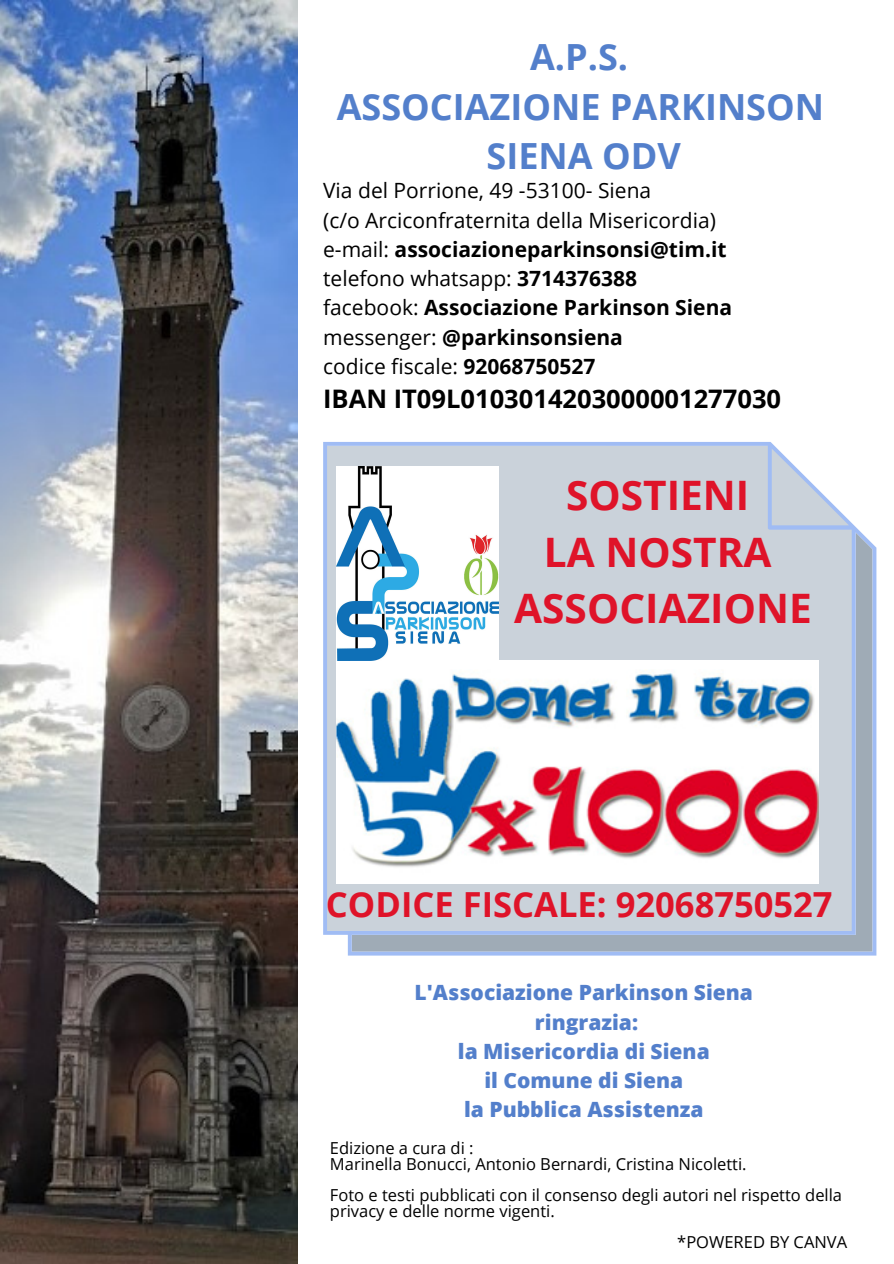
<style>
.page{position:relative;width:894px;height:1264px;background:#fff}
.page>*{position:absolute;margin:0;border:0;box-sizing:border-box;transform-origin:0 0}
.t1{font:700 40.65px "Open Sans";color:#df1329}
.t2{font:700 36px "Open Sans";color:#537fcb}
.t3{font:700 34.5px "Open Sans";color:#df1329}
.t4{font:700 25.5px "Open Sans";color:#000}
.t5{font:21px "Open Sans";color:#000}
.t6{font:700 21px "Open Sans";color:#000}
.t7{font:800 21px "Open Sans";color:#537fcb}
.t8{font:16.5px/15.8px "Open Sans";color:#000}
.s1{font-weight:400}
.s2{font-weight:700}
</style>
<div class="page">
<svg style="left:323px;top:442px;width:553px;height:513px;background:#c4ceda"></svg>
<img style="left:0;top:0;width:297px;height:1263px">
<img style="left:336px;top:660px;width:482px;height:223px">
<img style="left:336px;top:466px;width:163px;height:194px">
<p class="t2" style="left:530px;top:32px;width:100px">A.P.S.</p>
<p class="t2" style="left:336px;top:81px;width:489px">ASSOCIAZIONE PARKINSON</p>
<p class="t2" style="left:486px;top:131px;width:196px">SIENA ODV</p>
<p class="t5" style="left:323px;top:176px;width:329px">Via del Porrione, 49 -53100- Siena</p>
<p class="t5" style="left:323px;top:205px;width:394px">(c/o Arciconfraternita della Misericordia)</p>
<p class="t6" style="left:323px;top:234px;width:405px"><span class="s1">e-mail:</span> associazioneparkinsonsi@tim.it</p>
<p class="t5" style="left:323px;top:264px;width:315px">telefono whatsapp: <span class="s2">3714376388</span></p>
<p class="t6" style="left:323px;top:293px;width:410px"><span class="s1">facebook:</span> Associazione Parkinson Siena</p>
<p class="t6" style="left:323px;top:322px;width:301px"><span class="s1">messenger:</span> @parkinsonsiena</p>
<p class="t5" style="left:323px;top:351px;width:274px">codice fiscale: <span class="s2">92068750527</span></p>
<p class="t4" style="left:323px;top:380px;width:459px">IBAN IT09L0103014203000001277030</p>
<p class="t1" style="left:566px;top:467px;width:185px">SOSTIENI</p>
<p class="t1" style="left:543px;top:523px;width:229px">LA NOSTRA</p>
<p class="t1" style="left:514px;top:579px;width:299px">ASSOCIAZIONE</p>
<p class="t3" style="left:326px;top:879px;width:508px">CODICE FISCALE: 92068750527</p>
<p class="t7" style="left:414px;top:977px;width:340px">L'Associazione Parkinson Siena</p>
<p class="t7" style="left:535px;top:1007px;width:105px">ringrazia:</p>
<p class="t7" style="left:457px;top:1036px;width:253px">la Misericordia di Siena</p>
<p class="t7" style="left:484px;top:1065px;width:200px">il Comune di Siena</p>
<p class="t7" style="left:464px;top:1095px;width:241px">la Pubblica Assistenza</p>
<p class="t8" style="left:330px;top:1139px;width:145px">Edizione a cura di :</p>
<p class="t8" style="left:330px;top:1155px;width:418px">Marinella Bonucci, Antonio Bernardi, Cristina Nicoletti.</p>
<p class="t8" style="left:330px;top:1186px;width:513px">Foto e testi pubblicati con il consenso degli autori nel rispetto della privacy e delle norme vigenti.</p>
<p class="t8" style="left:677px;top:1233px;width:171px">*POWERED BY CANVA</p>
</div>
